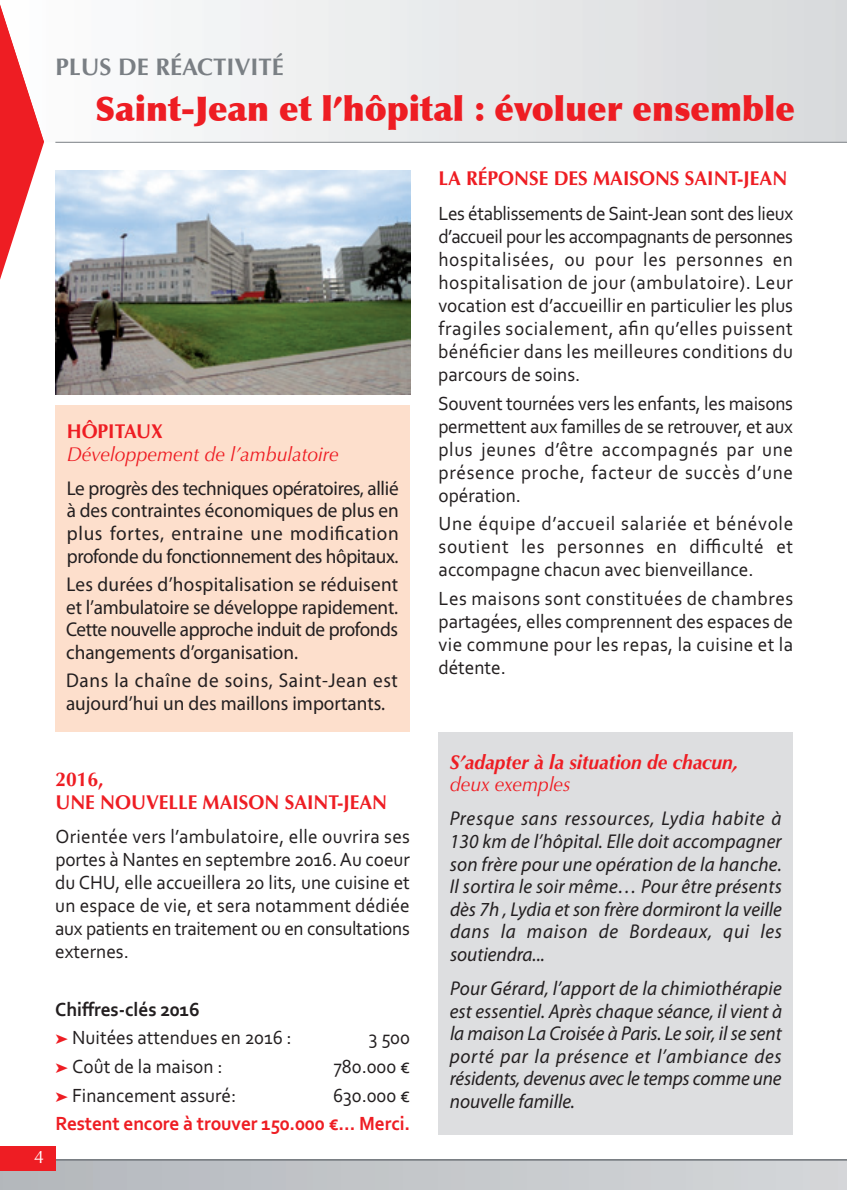
<style>
.page{position:relative;width:847px;height:1190px;background:#fff}
.page>*{position:absolute;margin:0;border:0;box-sizing:border-box;transform-origin:0 0}
.t1{font:900 34px "Optima";color:#ee1d23}
.t2{font:700 24px "Optima";color:#7a7f84}
.t3{font:20px/23px "Corbel";color:#231f20;text-align:justify;scale:.96 1}
.t4{font:italic 20px/22.6px "Myriad Pro";color:#231f20;text-align:justify;scale:.96 1}
.t5{font:20px/22.6px "Myriad Pro";color:#231f20;text-align:justify;scale:.96 1}
.t6{font:700 20px/23px "Optima";color:#ee1d23;scale:.96 1}
.t7{font:italic 20px "Optima";color:#ee1d23;scale:.96 1}
.t8{font:700 20px "Corbel";letter-spacing:-.005em;color:#ee1d23;scale:.96 1}
.t9{font:italic 700 20px "Optima";color:#ee1d23;scale:.96 1}
.t10{font:700 20px "Corbel";color:#231f20;scale:.96 1}
.t11{font:18px "Optima";color:#fff}
</style>
<div class="page">
<div style="left:0;top:1145px;width:55px;height:25px;background:#ee1d23"></div>
<img style="left:55px;top:170px;width:355px;height:224px">
<div style="left:55px;top:405px;width:355px;height:327px;background:#fddfcc"></div>
<hr style="left:55px;top:142px;width:791px;height:1px;background:#7a7f84">
<div style="left:438px;top:732px;width:354px;height:402px;background:#dddee0"></div>
<svg style="left:0;top:4px;width:44px;height:276px"></svg>
<svg style="left:0;top:1159px;width:847px;height:31px;background:#c1bfc2"></svg>
<p class="t2" style="left:55px;top:57px;width:230px">PLUS DE RÉACTIVITÉ</p>
<h1 class="t1" style="left:95px;top:88px;width:701px">Saint-Jean et l’hôpital : évoluer ensemble</h1>
<p class="t6" style="left:67px;top:422px;width:102px">HÔPITAUX</p>
<p class="t7" style="left:67px;top:446px;width:285px">Développement de l’ambulatoire</p>
<p class="t5" style="left:67px;top:478px;width:347px">Le progrès des techniques opératoires, allié à des contraintes économiques de plus en plus fortes, entraine une modification profonde du fonctionnement des hôpitaux.</p>
<p class="t5" style="left:66px;top:574px;width:347px">Les durées d’hospitalisation se réduisent et l’ambulatoire se développe rapidement.<br>Cette nouvelle approche induit de profonds changements d’organisation.</p>
<p class="t5" style="left:66px;top:670px;width:347px">Dans la chaîne de soins, Saint-Jean est aujourd’hui un des maillons importants.</p>
<p class="t6" style="left:438px;top:169px;width:365px">LA RÉPONSE DES MAISONS SAINT-JEAN</p>
<p class="t3" style="left:438px;top:201px;width:371px">Les établissements de Saint-Jean sont des lieux d’accueil pour les accompagnants de personnes hospitalisées, ou pour les personnes en hospitalisation de jour (ambulatoire). Leur vocation est d’accueillir en particulier les plus fragiles socialement, afin qu’elles puissent bénéficier dans les meilleures conditions du parcours de soins.</p>
<p class="t3" style="left:438px;top:391px;width:371px">Souvent tournées vers les enfants, les maisons permettent aux familles de se retrouver, et aux plus jeunes d’être accompagnés par une présence proche, facteur de succès d’une opération.</p>
<p class="t3" style="left:438px;top:512px;width:371px">Une équipe d’accueil salariée et bénévole soutient les personnes en difficulté et accompagne chacun avec bienveillance.</p>
<p class="t3" style="left:438px;top:586px;width:371px">Les maisons sont constituées de chambres partagées, elles comprennent des espaces de vie commune pour les repas, la cuisine et la détente.</p>
<p class="t6" style="left:55px;top:769px;width:347px">2016,<br>UNE NOUVELLE MAISON SAINT-JEAN</p>
<p class="t3" style="left:55px;top:824px;width:371px">Orientée vers l’ambulatoire, elle ouvrira ses portes à Nantes en septembre 2016. Au coeur du CHU, elle accueillera 20 lits, une cuisine et un espace de vie, et sera notamment dédiée aux patients en traitement ou en consultations externes.</p>
<p class="t11" style="left:34px;top:1149px;width:12px">4</p>
<p class="t10" style="left:55px;top:997px;width:152px">Chiffres-clés 2016</p>
<p class="t3" style="left:72px;top:1025px;width:230px">Nuitées attendues en 2016 :</p>
<p class="t3" style="left:369px;top:1025px;width:44px">3 500</p>
<p class="t3" style="left:72px;top:1054px;width:158px">Coût de la maison :</p>
<p class="t3" style="left:333px;top:1054px;width:81px">780.000 €</p>
<p class="t3" style="left:72px;top:1083px;width:172px">Financement assuré:</p>
<p class="t3" style="left:333px;top:1083px;width:82px">630.000 €</p>
<p class="t8" style="left:55px;top:1111px;width:371px">Restent encore à trouver 150.000 €… Merci.</p>
<p class="t9" style="left:449px;top:754px;width:302px">S’adapter à la situation de chacun,</p>
<p class="t7" style="left:449px;top:776px;width:127px">deux exemples</p>
<p class="t4" style="left:449px;top:809px;width:347px">Presque sans ressources, Lydia habite à 130 km de l’hôpital. Elle doit accompagner son frère pour une opération de la hanche.<br>Il sortira le soir même… Pour être présents dès 7h , Lydia et son frère dormiront la veille dans la maison de Bordeaux, qui les soutiendra...</p>
<p class="t4" style="left:449px;top:978px;width:347px">Pour Gérard, l’apport de la chimiothérapie est essentiel. Après chaque séance, il vient à la maison La Croisée à Paris. Le soir, il se sent porté par la présence et l’ambiance des résidents, devenus avec le temps comme une nouvelle famille.</p>
</div>
